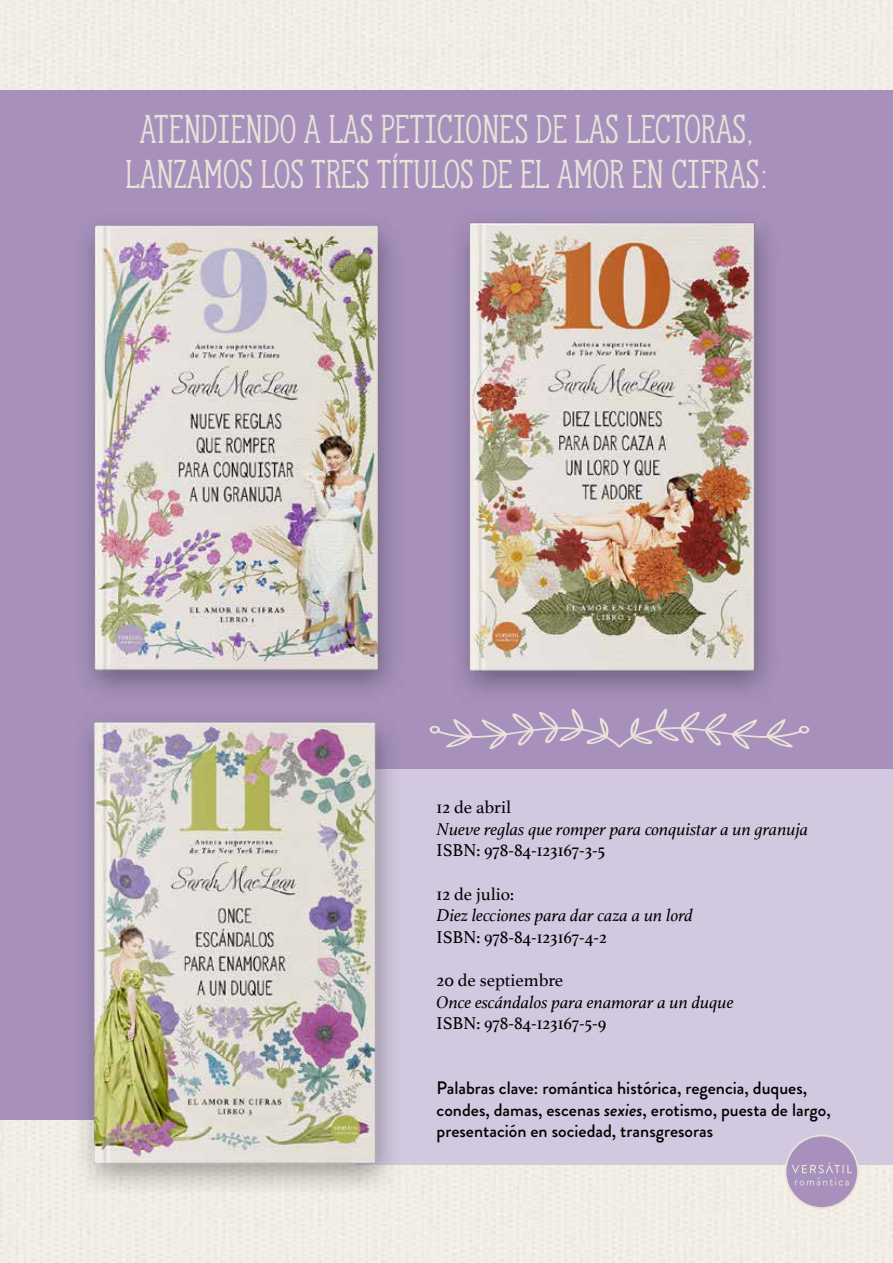
<style>
.page{position:relative;width:893px;height:1263px;background:#fff}
.page>*{position:absolute;margin:0;border:0;box-sizing:border-box;transform-origin:0 0}
.t1{font:37.5px/45px "Hanley Pro Slim Serif";color:#eae1d9;text-align:center}
.t2{font:500 18px/21.6px "Brandon Grotesque";color:#000}
.t3{font:italic 18px "Athelas";color:#000}
.t4{font:18px "Athelas";color:#000}
.s1{font-style:italic}
</style>
<div class="page">
<img style="left:0;top:953px;width:1px;height:310px">
<div style="left:0;top:90px;width:893px;height:1029px;background:#a791bc"></div>
<div style="left:356px;top:770px;width:537px;height:395px;background:#d2c8df"></div>
<img style="left:86px;top:223px;width:271px;height:469px">
<img style="left:357px;top:220px;width:412px;height:473px">
<img style="left:0;top:718px;width:414px;height:486px">
<svg style="left:429px;top:708px;width:381px;height:41px"></svg>
<div style="left:785px;top:1135px;width:73px;height:73px;background:#a791bc;border-radius:50%"></div>
<div style="left:785px;top:1134px;width:74px;height:75px;border:2px solid #eae1d9;border-radius:50%"></div>
<svg style="left:792px;top:1162px;width:60px;height:23px"></svg>
<h1 class="t1" style="left:125px;top:107px;width:644px">ATENDIENDO A LAS PETICIONES DE LAS LECTORAS,<br>LANZAMOS LOS TRES TÍTULOS DE EL AMOR EN CIFRAS:</h1>
<p class="t4" style="left:437px;top:793px;width:76px">12 de abril</p>
<p class="t3" style="left:437px;top:815px;width:373px">Nueve reglas que romper para conquistar a un granuja</p>
<p class="t4" style="left:437px;top:836px;width:170px">ISBN: 978-84-123167-3-5</p>
<p class="t4" style="left:437px;top:879px;width:79px">12 de julio:</p>
<p class="t3" style="left:437px;top:901px;width:258px">Diez lecciones para dar caza a un lord</p>
<p class="t4" style="left:437px;top:922px;width:172px">ISBN: 978-84-123167-4-2</p>
<p class="t4" style="left:437px;top:966px;width:128px">20 de septiembre</p>
<p class="t3" style="left:437px;top:988px;width:299px">Once escándalos para enamorar a un duque</p>
<p class="t4" style="left:437px;top:1009px;width:171px">ISBN: 978-84-123167-5-9</p>
<p class="t2" style="left:437px;top:1077px;width:396px">Palabras clave: romántica histórica, regencia, duques, condes, damas, escenas <span class="s1">sexies</span>, erotismo, puesta de largo, presentación en sociedad, transgresoras</p>
</div>
